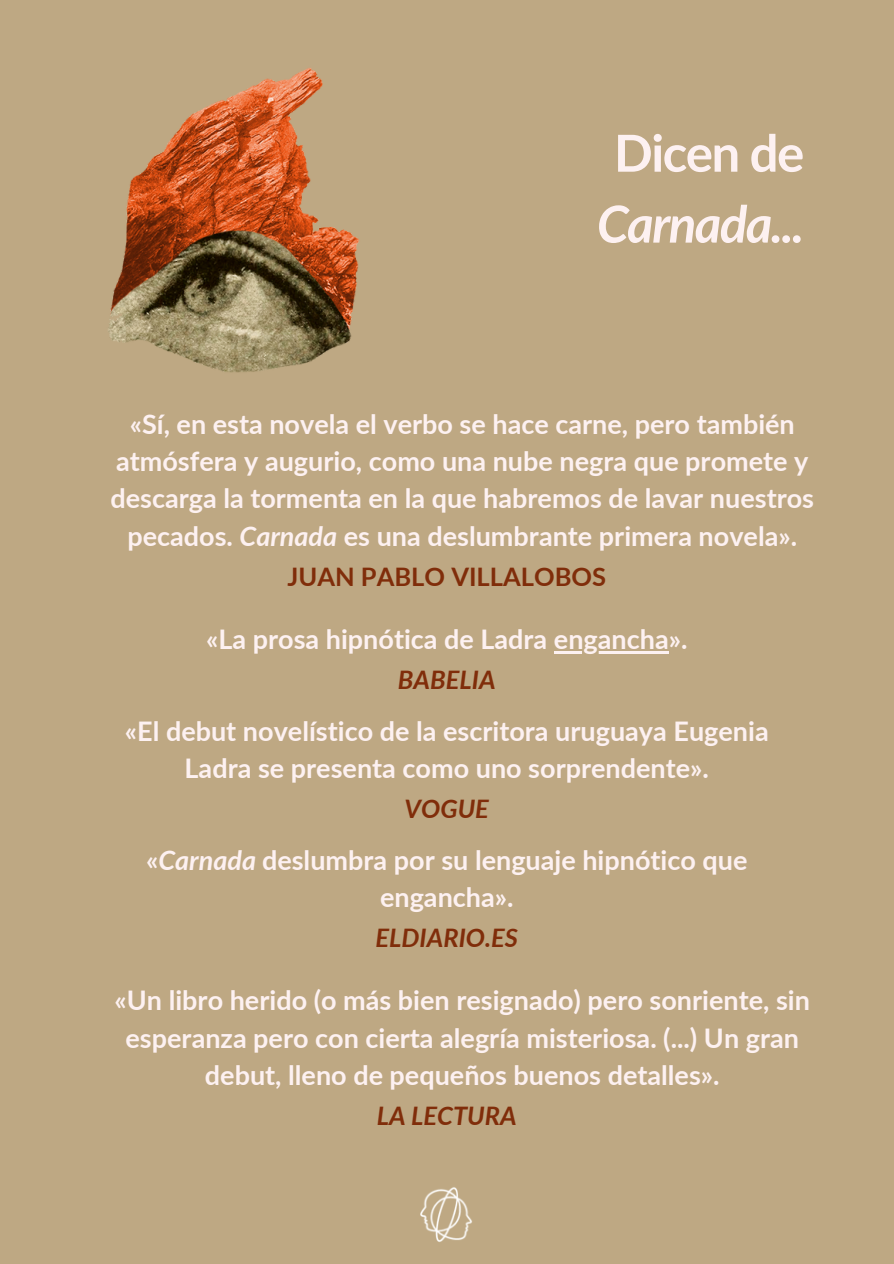
<style>
.page{position:relative;width:894px;height:1264px;background:#fff}
.page>*{position:absolute;margin:0;border:0;box-sizing:border-box;transform-origin:0 0}
.t1{font:italic 700 51px/70.8px "Lato";letter-spacing:-.03em;color:#fdf1f1;text-align:center}
.t2{font:700 27px/37.2px "Lato";color:#fdf1f1;text-align:center}
.t3{font:italic 700 25.5px "Lato";color:#802d0a}
.t4{font:700 25.5px "Lato";color:#802d0a}
.s1{font-style:normal}
.s2{font-style:italic}
</style>
<div class="page">
<div style="left:0;top:0;width:893px;height:1263px;background:#bea883"></div>
<img style="left:420px;top:1187px;width:52px;height:54px">
<img style="left:108px;top:68px;width:251px;height:305px">
<hr style="left:553px;top:651px;width:115px;height:2px;background:#fdf1f1">
<p class="t1" style="left:596px;top:116px;width:209px"><span class="s1">Dicen de<br></span>Carnada...</p>
<p class="t2" style="left:110px;top:405px;width:705px">«Sí, en esta novela el verbo se hace carne, pero también atmósfera y augurio, como una nube negra que promete y descarga la tormenta en la que habremos de lavar nuestros pecados. <span class="s2">Carnada</span> es una deslumbrante primera novela».</p>
<h2 class="t4" style="left:287px;top:560px;width:320px">JUAN PABLO VILLALOBOS</h2>
<h2 class="t2" style="left:206px;top:619px;width:482px">«La prosa hipnótica de Ladra engancha».</h2>
<h2 class="t3" style="left:398px;top:663px;width:99px">BABELIA</h2>
<p class="t2" style="left:125px;top:712px;width:645px">«El debut novelístico de la escritora uruguaya Eugenia<br>Ladra se presenta como uno sorprendente».</p>
<h2 class="t3" style="left:404px;top:792px;width:86px">VOGUE</h2>
<p class="t2" style="left:146px;top:841px;width:602px">«<span class="s2">Carnada</span> deslumbra por su lenguaje hipnótico que engancha».</p>
<h2 class="t3" style="left:375px;top:921px;width:144px">ELDIARIO.ES</h2>
<p class="t2" style="left:114px;top:981px;width:696px">«Un libro herido (o más bien resignado) pero sonriente, sin esperanza pero con cierta alegría misteriosa. (...) Un gran debut, lleno de pequeños buenos detalles».</p>
<p class="t3" style="left:376px;top:1099px;width:141px">LA LECTURA</p>
</div>
